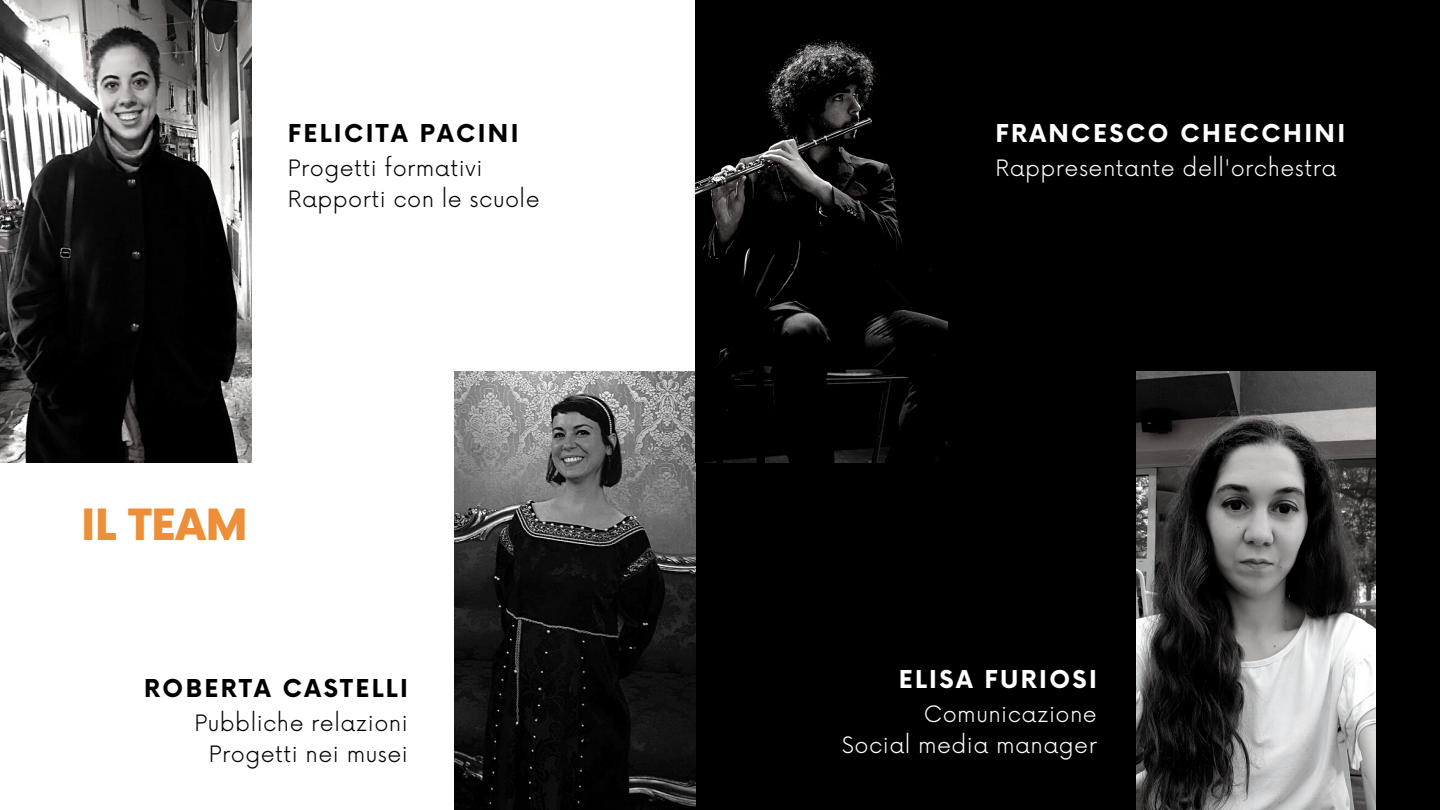
<style>
.page{position:relative;width:1440px;height:810px;background:#fff}
.page>*{position:absolute;margin:0;border:0;box-sizing:border-box;transform-origin:0 0}
.t1{font:900 42px "Now";color:#ed8f38}
.t2{font:700 24px "Now";letter-spacing:.1em;color:#fff}
.t3{font:700 24px "Now";letter-spacing:.1em;color:#000}
.t4{font:300 22px/30.8px "Now";letter-spacing:.02em;color:#000;text-align:right}
.t5{font:300 22px "Now";letter-spacing:.02em;color:#fff}
</style>
<div class="page">
<div style="left:696px;top:0;width:744px;height:810px;background:#000"></div>
<img style="left:0;top:0;width:251px;height:463px">
<img style="left:454px;top:372px;width:242px;height:438px">
<img style="left:1137px;top:372px;width:238px;height:438px">
<img style="left:696px;top:39px;width:251px;height:424px">
<p class="t3" style="left:288px;top:120px;width:232px">FELICITA PACINI</p>
<p class="t4" style="left:288px;top:154px;width:196px">Progetti formativi</p>
<p class="t4" style="left:288px;top:185px;width:253px">Rapporti con le scuole</p>
<p class="t1" style="left:81px;top:502px;width:168px">IL TEAM</p>
<p class="t3" style="left:144px;top:675px;width:265px">ROBERTA CASTELLI</p>
<p class="t4" style="left:195px;top:709px;width:215px">Pubbliche relazioni<br>Progetti nei musei</p>
<p class="t2" style="left:996px;top:120px;width:351px">FRANCESCO CHECCHINI</p>
<p class="t5" style="left:996px;top:156px;width:342px">Rappresentante dell'orchestra</p>
<p class="t2" style="left:899px;top:666px;width:200px">ELISA FURIOSI</p>
<p class="t5" style="left:924px;top:702px;width:174px">Comunicazione</p>
<p class="t5" style="left:842px;top:733px;width:257px">Social media manager</p>
</div>
